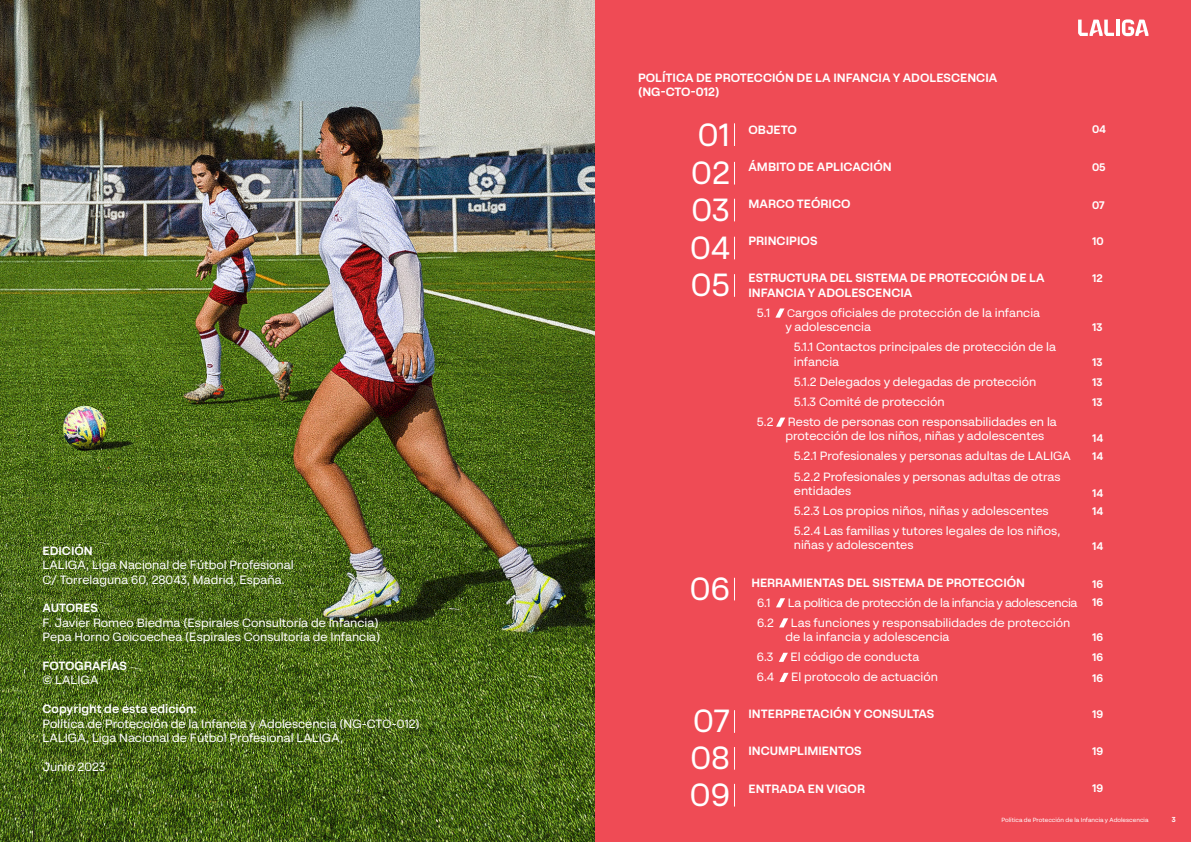
<style>
.page{position:relative;width:1191px;height:842px;background:#fff}
.page>*{position:absolute;margin:0;border:0;box-sizing:border-box;transform-origin:0 0}
.t1{font:32px/37.7px "LALIGA Text";color:#fff;text-align:justify}
.t2{font:12px/14.4px "LALIGA Text";color:#fff}
.t3{font:700 12px/14.4px "LALIGA Text";color:#fff}
.t4{font:12px "LALIGA Text";letter-spacing:-.03em;color:#fff}
.t5{font:700 11px/20.2px "LALIGA Text";color:#fff}
.t6{font:10px "LALIGA Text";color:#231f20}
.t7{font:700 7.2px "LALIGA Text";color:#fff}
.t8{font:6px "LALIGA Text";color:#fff}
.s1{font-size:11px}
</style>
<div class="page">
<img style="left:0;top:0;width:595px;height:842px">
<hr style="left:34px;top:804px;width:1px;height:38px;background:#231f20">
<div style="left:595px;top:0;width:596px;height:842px;background:#ef4b55"></div>
<svg style="left:734px;top:123px;width:1px;height:23px"></svg>
<svg style="left:734px;top:162px;width:1px;height:23px"></svg>
<svg style="left:734px;top:199px;width:1px;height:22px"></svg>
<svg style="left:734px;top:237px;width:1px;height:22px"></svg>
<svg style="left:734px;top:274px;width:1px;height:23px"></svg>
<svg style="left:734px;top:578px;width:1px;height:22px"></svg>
<svg style="left:734px;top:710px;width:1px;height:23px"></svg>
<svg style="left:734px;top:747px;width:1px;height:23px"></svg>
<svg style="left:734px;top:784px;width:1px;height:22px"></svg>
<svg style="left:1078px;top:20px;width:36px;height:16px"></svg>
<hr style="left:1116px;top:20px;width:3px;height:16px;background:#fff">
<svg style="left:1122px;top:19px;width:26px;height:17px"></svg>
<svg style="left:775px;top:308px;width:9px;height:10px"></svg>
<svg style="left:776px;top:418px;width:9px;height:9px"></svg>
<svg style="left:776px;top:598px;width:9px;height:9px"></svg>
<svg style="left:779px;top:618px;width:9px;height:9px"></svg>
<svg style="left:779px;top:653px;width:9px;height:9px"></svg>
<svg style="left:779px;top:673px;width:9px;height:9px"></svg>
<p class="t6" style="left:20px;top:808px;width:7px">2</p>
<p class="t3" style="left:43px;top:543px;width:52px">EDICIÓN</p>
<p class="t2" style="left:43px;top:557px;width:253px">LALIGA, Liga Nacional de Fútbol Profesional<br>C/ Torrelaguna 60, 28043, Madrid, España.</p>
<p class="t3" style="left:43px;top:601px;width:57px">AUTORES</p>
<p class="t2" style="left:43px;top:615px;width:339px">F. Javier Romeo Biedma (Espirales Consultoría de Infancia)<br>Pepa Horno Goicoechea (Espirales Consultoría de Infancia)</p>
<p class="t3" style="left:43px;top:658px;width:86px">FOTOGRAFÍAS</p>
<p class="t2" style="left:43px;top:673px;width:57px">© LALIGA</p>
<p class="t3" style="left:43px;top:701px;width:156px">Copyright de esta edición:</p>
<p class="t2" style="left:43px;top:716px;width:379px">Política de Protección de la Infancia y Adolescencia (NG-CTO-012)<br>LALIGA, Liga Nacional de Fútbol Profesional LALIGA,</p>
<p class="t2" style="left:43px;top:759px;width:64px">Junio 2023</p>
<p class="t3" style="left:638px;top:70px;width:361px">POLÍTICA DE PROTECCIÓN DE LA INFANCIA Y ADOLESCENCIA (NG-CTO-012)</p>
<h1 class="t1" style="left:690px;top:115px;width:41px">01<br>02<br>03<br>04<br>05</h1>
<h1 class="t1" style="left:690px;top:569px;width:41px">06</h1>
<h1 class="t1" style="left:690px;top:702px;width:41px;line-height:36.9px">07<br>08<br>09</h1>
<p class="t3" style="left:748px;top:122px;width:50px">OBJETO</p>
<p class="t3" style="left:748px;top:159px;width:145px">ÁMBITO DE APLICACIÓN</p>
<p class="t3" style="left:748px;top:197px;width:103px">MARCO TEÓRICO</p>
<p class="t3" style="left:748px;top:234px;width:70px">PRINCIPIOS</p>
<p class="t3" style="left:748px;top:271px;width:298px">ESTRUCTURA DEL SISTEMA DE PROTECCIÓN DE LA<br>INFANCIA Y ADOLESCENCIA</p>
<p class="t2" style="left:757px;top:305px;width:15px">5.1</p>
<p class="t2" style="left:785px;top:305px;width:256px"><span class="s1">C</span>argos oficiales de protección de la infancia y adolescencia</p>
<p class="t2" style="left:794px;top:340px;width:264px">5.1.1 Contactos principales de protección de la infancia</p>
<p class="t2" style="left:794px;top:374px;width:244px">5.1.2 Delegados y delegadas de protección</p>
<p class="t2" style="left:794px;top:394px;width:152px">5.1.3 Comité de protección</p>
<p class="t2" style="left:757px;top:414px;width:301px">5.2 Resto de personas con responsabilidades en la</p>
<p class="t2" style="left:794px;top:426px;width:278px;line-height:20.1px;text-indent:-9px">protección de los niños, niñas y adolescentes<br>5.2.1 Profesionales y personas adultas de LALIGA<br>5.2.2 Profesionales y personas adultas de otras</p>
<p class="t2" style="left:794px;top:480px;width:268px;line-height:20.1px">entidades<br>5.2.3 Los propios niños, niñas y adolescentes<br>5.2.4 Las familias y tutores legales de los niños,</p>
<p class="t2" style="left:794px;top:538px;width:121px">niñas y adolescentes</p>
<p class="t3" style="left:751px;top:575px;width:275px">HERRAMIENTAS DEL SISTEMA DE PROTECCIÓN</p>
<p class="t2" style="left:757px;top:595px;width:15px">6.1</p>
<p class="t4" style="left:787px;top:595px;width:291px">La política de protección de la infancia y adolescencia</p>
<p class="t2" style="left:757px;top:615px;width:18px">6.2</p>
<p class="t2" style="left:785px;top:615px;width:286px;text-indent:5px">Las funciones y responsabilidades de protección de la infancia y adolescencia</p>
<p class="t2" style="left:757px;top:649px;width:18px">6.3</p>
<p class="t2" style="left:790px;top:649px;width:130px">El código de conducta</p>
<p class="t2" style="left:757px;top:669px;width:19px">6.4</p>
<p class="t2" style="left:791px;top:669px;width:148px">El protocolo de actuación</p>
<p class="t3" style="left:748px;top:707px;width:187px">INTERPRETACIÓN Y CONSULTAS</p>
<p class="t3" style="left:748px;top:744px;width:115px">INCUMPLIMIENTOS</p>
<p class="t3" style="left:748px;top:781px;width:118px">ENTRADA EN VIGOR</p>
<p class="t8" style="left:1001px;top:816px;width:148px">Política de Protección de la Infancia y Adolescencia</p>
<p class="t7" style="left:1171px;top:815px;width:5px">3</p>
<p class="t5" style="left:1092px;top:119px;width:15px">04</p>
<p class="t5" style="left:1092px;top:157px;width:15px">05</p>
<p class="t5" style="left:1092px;top:194px;width:14px">07</p>
<p class="t5" style="left:1092px;top:231px;width:13px">10</p>
<p class="t5" style="left:1092px;top:268px;width:12px">12</p>
<p class="t5" style="left:1092px;top:317px;width:12px">13</p>
<p class="t5" style="left:1092px;top:352px;width:12px;text-align:justify">13<br>13<br>13</p>
<p class="t5" style="left:1092px;top:429px;width:13px;line-height:18.4px">14<br>14</p>
<p class="t5" style="left:1092px;top:484px;width:13px;line-height:18.1px">14<br>14</p>
<p class="t5" style="left:1092px;top:536px;width:13px">14</p>
<p class="t5" style="left:1092px;top:574px;width:13px;line-height:18.7px">16<br>16</p>
<p class="t5" style="left:1092px;top:627px;width:13px;text-align:justify">16<br>16<br>16</p>
<p class="t5" style="left:1092px;top:704px;width:13px">19</p>
<p class="t5" style="left:1092px;top:741px;width:13px">19</p>
<p class="t5" style="left:1092px;top:778px;width:13px">19</p>
</div>
